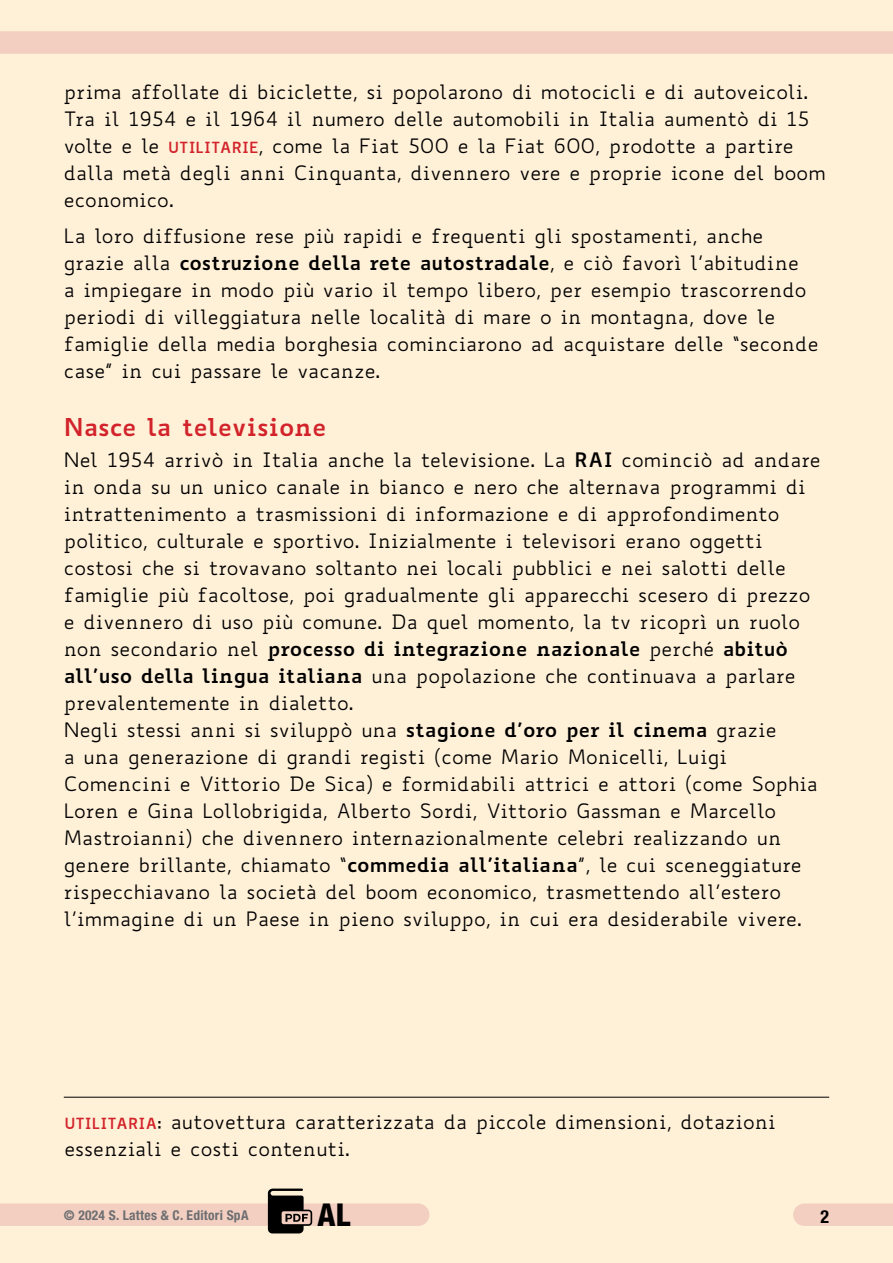
<style>
.page{position:relative;width:893px;height:1263px;background:#fff0d8}
.page>*{position:absolute;margin:0;border:0;box-sizing:border-box;transform-origin:0 0}
.t1{font:800 condensed 31.5px "Helvetica Neue LT Std";color:#000}
.t2{font:700 24px "Biancoenero";color:#d2232a}
.t3{font:19.5px/27px "Biancoenero";color:#000}
.t4{font:700 condensed 18px "Helvetica Neue LT Std";color:#000}
.t5{font:700 condensed 13.5px "Helvetica Neue LT Std";letter-spacing:.02em;color:#6d6e71}
.s1{font-weight:700;font-size:15px;color:#d2232a}
.s2{font-weight:700}
</style>
<div class="page">
<div style="left:0;top:1203px;width:418px;height:23px;background:#f3cfc1"></div>
<div style="left:0;top:31px;width:893px;height:23px;background:#f3cfc1"></div>
<hr style="left:64px;top:1097px;width:765px;height:1px;background:#000">
<div style="left:804px;top:1203px;width:89px;height:23px;background:#f3cfc1"></div>
<svg style="left:268px;top:1188px;width:44px;height:45px"></svg>
<p class="t3" style="left:64px;top:78px;width:764px">prima affollate di biciclette, si popolarono di motocicli e di autoveicoli.<br>Tra il 1954 e il 1964 il numero delle automobili in Italia aumentò di 15 volte e le <span class="s1">UTILITARIE</span>, come la Fiat 500 e la Fiat 600, prodotte a partire dalla metà degli anni Cinquanta, divennero vere e proprie icone del boom economico.</p>
<p class="t3" style="left:64px;top:222px;width:756px">La loro diffusione rese più rapidi e frequenti gli spostamenti, anche grazie alla <span class="s2">costruzione della rete autostradale</span>, e ciò favorì l’abitudine<br>a impiegare in modo più vario il tempo libero, per esempio trascorrendo periodi di villeggiatura nelle località di mare o in montagna, dove le famiglie della media borghesia cominciarono ad acquistare delle “seconde case” in cui passare le vacanze.</p>
<p class="t2" style="left:64px;top:406px;width:264px">Nasce la televisione</p>
<p class="t3" style="left:64px;top:446px;width:759px">Nel 1954 arrivò in Italia anche la televisione. La <span class="s2">RAI</span> cominciò ad andare in onda su un unico canale in bianco e nero che alternava programmi di intrattenimento a trasmissioni di informazione e di approfondimento politico, culturale e sportivo. Inizialmente i televisori erano oggetti costosi che si trovavano soltanto nei locali pubblici e nei salotti delle famiglie più facoltose, poi gradualmente gli apparecchi scesero di prezzo e divennero di uso più comune. Da quel momento, la tv ricoprì un ruolo non secondario nel <span class="s2">processo di integrazione nazionale</span> perché <span class="s2">abituò all’uso della lingua italiana</span> una popolazione che continuava a parlare prevalentemente in dialetto.<br>Negli stessi anni si sviluppò una <span class="s2">stagione d’oro per il cinema</span> grazie<br>a una generazione di grandi registi (come Mario Monicelli, Luigi Comencini e Vittorio De Sica) e formidabili attrici e attori (come Sophia Loren e Gina Lollobrigida, Alberto Sordi, Vittorio Gassman e Marcello Mastroianni) che divennero internazionalmente celebri realizzando un genere brillante, chiamato “<span class="s2">commedia all’italiana</span>”, le cui sceneggiature rispecchiavano la società del boom economico, trasmettendo all’estero l’immagine di un Paese in pieno sviluppo, in cui era desiderabile vivere.</p>
<p class="t3" style="left:64px;top:1108px;width:713px"><span class="s1">UTILITARIA</span>: autovettura caratterizzata da piccole dimensioni, dotazioni essenziali e costi contenuti.</p>
<p class="t5" style="left:64px;top:1206px;width:186px">© 2024 S. Lattes &amp; C. Editori SpA</p>
<h1 class="t1" style="left:318px;top:1195px;width:34px">AL</h1>
<p class="t4" style="left:820px;top:1206px;width:10px">2</p>
</div>
